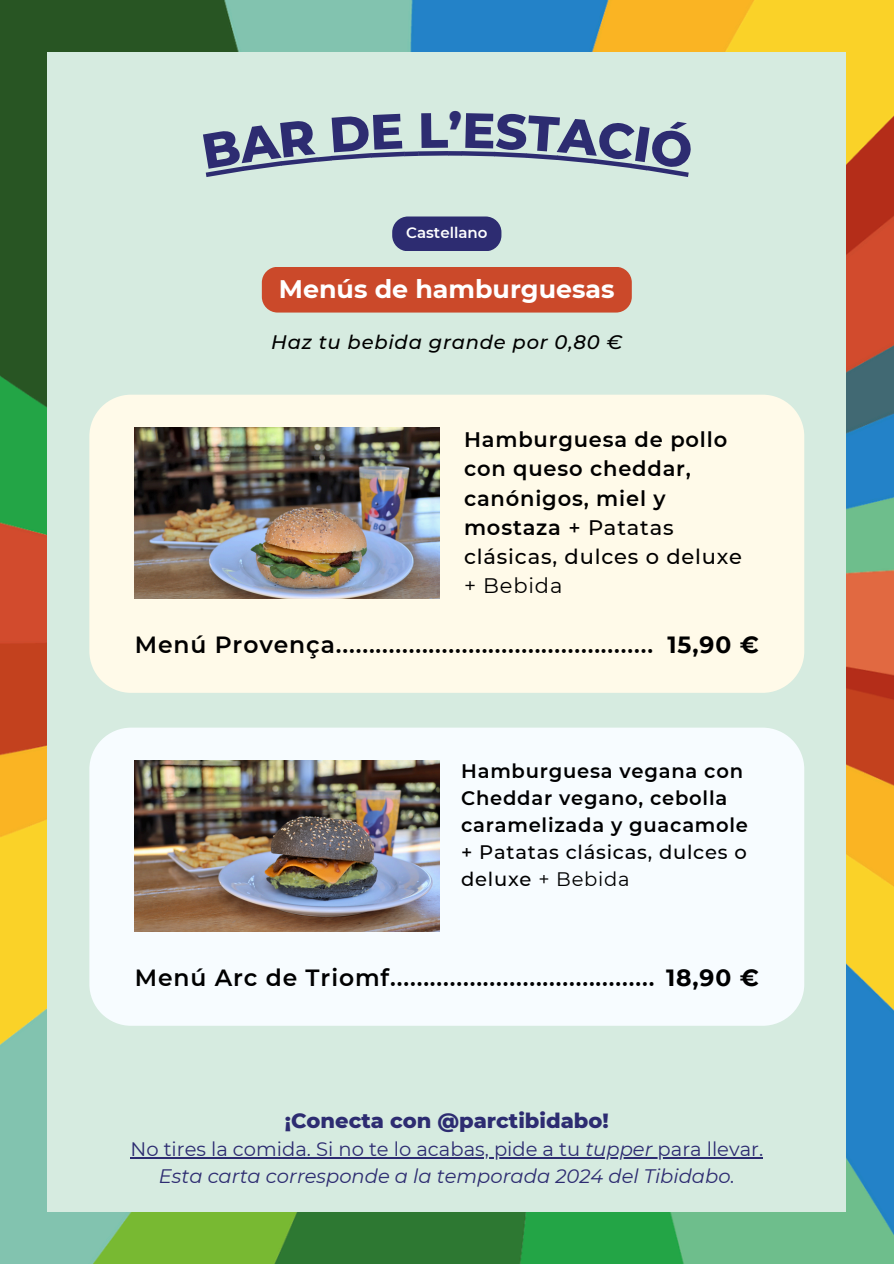
<style>
.page{position:relative;width:894px;height:1264px;background:#fff}
.page>*{position:absolute;margin:0;border:0;box-sizing:border-box;transform-origin:0 0}
.t1{font:800 49.5px "Montserrat";color:#2d2c71}
.t2{font:700 25.35px "Montserrat";color:#fff}
.t3{font:600 23.4px "Montserrat";letter-spacing:.04em;color:#000}
.t4{font:600 21px/29.2px "Montserrat";letter-spacing:.04em;color:#000}
.t5{font:800 21px "Montserrat";color:#2d2c71}
.t6{font:21px "Montserrat";letter-spacing:.04em;color:#000}
.t7{font:italic 19.5px/27px "Montserrat";color:#2d2c71;text-align:center}
.t8{font:600 19.5px/27px "Montserrat";letter-spacing:.04em;color:#000}
.t9{font:500 19.5px/27px "Montserrat";letter-spacing:.04em;color:#000}
.t10{font:italic 500 19.5px "Montserrat";letter-spacing:.04em;color:#000}
.t11{font:600 15px "Montserrat";color:#fff}
.s1{font-weight:500}
.s2{font-weight:700}
.s3{font-weight:400}
.s4{font-style:normal}
</style>
<div class="page">
<img style="left:0;top:0;width:893px;height:1263px">
<div style="left:48px;top:52px;width:797px;height:1159px;background:#d6ebe0"></div>
<div style="left:404px;top:151px;width:14px;height:5px;background:#2d2c71"></div>
<div style="left:418px;top:151px;width:30px;height:5px;background:#2d2c71"></div>
<div style="left:448px;top:151px;width:14px;height:5px;background:#2d2c71"></div>
<div style="left:89px;top:394px;width:715px;height:299px;background:#fffae9"></div>
<div style="left:262px;top:267px;width:369px;height:45px;background:#cb492a;border-radius:16px"></div>
<div style="left:89px;top:727px;width:715px;height:298px;background:#f7fcff"></div>
<img style="left:135px;top:428px;width:304px;height:171px">
<img style="left:135px;top:760px;width:304px;height:171px">
<div style="left:392px;top:216px;width:109px;height:35px;background:#2d2c71;border-radius:16px"></div>
<hr style="left:130px;top:1156px;width:455px;height:2px;background:#2d2c71">
<hr style="left:585px;top:1156px;width:67px;height:2px;background:#2d2c71">
<hr style="left:652px;top:1156px;width:111px;height:2px;background:#2d2c71">
<svg style="left:205px;top:151px;width:199px;height:26px"></svg>
<svg style="left:461px;top:151px;width:228px;height:26px"></svg>
<p class="t1" style="left:448px;top:100px;width:16px">’</p>
<p class="t11" style="left:406px;top:223px;width:83px">Castellano</p>
<p class="t2" style="left:279px;top:274px;width:337px">Menús de hamburguesas</p>
<p class="t10" style="left:271px;top:330px;width:352px">Haz tu bebida grande por 0,80 €</p>
<p class="t4" style="left:464px;top:425px;width:279px">Hamburguesa de pollo con queso cheddar, canónigos, miel y mostaza <span class="s1">+ Patatas clásicas, dulces o deluxe</span></p>
<p class="t6" style="left:464px;top:573px;width:100px">+ Bebida</p>
<p class="t3" style="left:135px;top:630px;width:625px">Menú Provença................................................ <span class="s2">15,90 €</span></p>
<p class="t8" style="left:461px;top:757px;width:288px">Hamburguesa vegana con<br>Cheddar vegano, cebolla caramelizada y guacamole</p>
<p class="t9" style="left:461px;top:838px;width:287px">+ Patatas clásicas, dulces o deluxe <span class="s3">+ Bebida</span></p>
<p class="t3" style="left:135px;top:963px;width:625px">Menú Arc de Triomf........................................ <span class="s2">18,90 €</span></p>
<p class="t5" style="left:285px;top:1107px;width:325px">¡Conecta con @parctibidabo!</p>
<p class="t7" style="left:130px;top:1135px;width:634px"><span class="s4">No tires la comida. Si no te lo acabas, pide a tu</span> tupper <span class="s4">para llevar.<br></span>Esta carta corresponde a la temporada 2024 del Tibidabo.</p>
</div>
